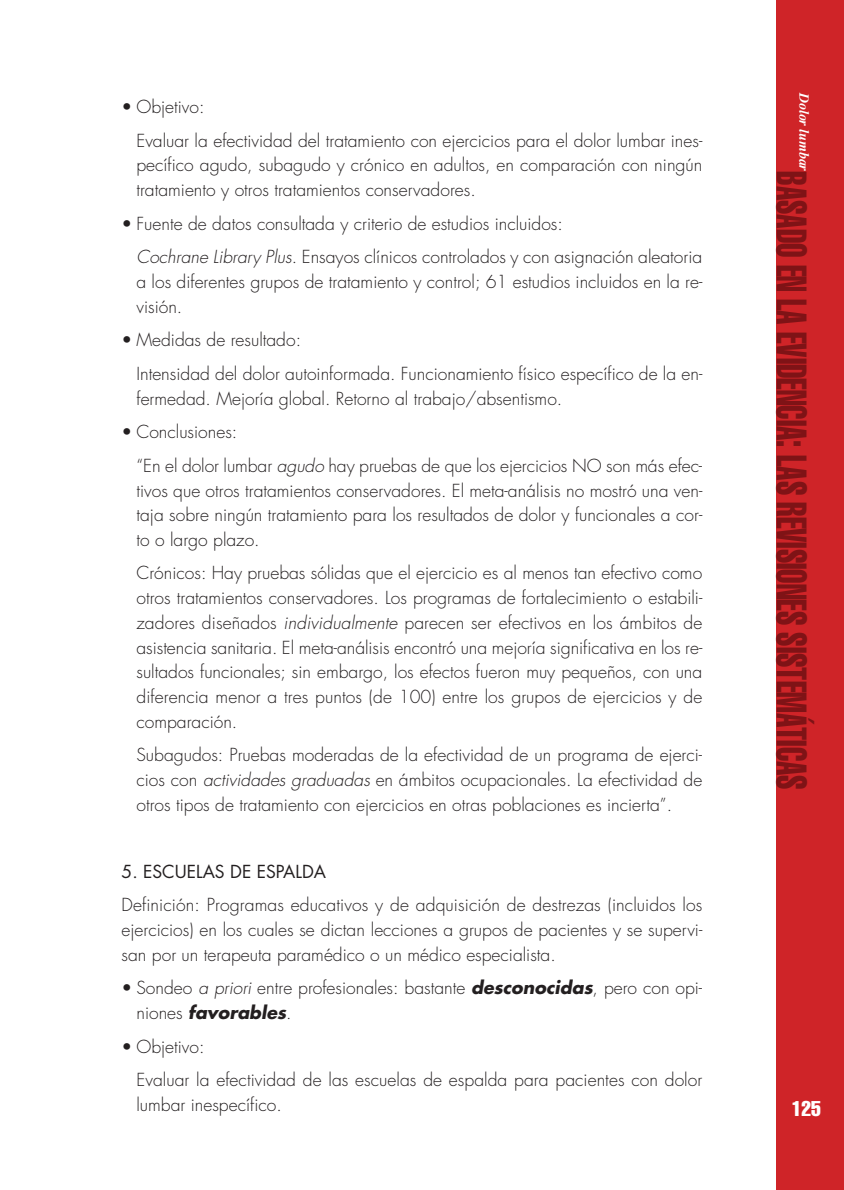
<style>
.page{position:relative;width:844px;height:1190px;background:#fff}
.page>*{position:absolute;margin:0;border:0;box-sizing:border-box;transform-origin:0 0}
.t1{font:extra-condensed 41.82px "Helvetica";color:#7f1316;scale:.74 1}
.t2{font:extra-condensed 21px "Helvetica";color:#fff}
.t3{font:300 17.5px/24.7px "Futura";color:#231f20}
.t4{font:17.5px "Futura";color:#231f20}
.t5{font:italic 700 13.83px "Times";color:#fff}
.s1{font-style:italic}
.s2{font-weight:700;font-style:italic}
</style>
<div class="page">
<div style="left:776px;top:0;width:68px;height:1190px;background:#cf2428"></div>
<p class="t3" style="left:136px;top:92px;width:567px;line-height:33.6px;text-indent:-15px">• Objetivo:<br>Evaluar la efectividad del tratamiento con ejercicios para el dolor lumbar ines-</p>
<p class="t3" style="left:136px;top:154px;width:567px">pecífico agudo, subagudo y crónico en adultos, en comparación con ningún tratamiento y otros tratamientos conservadores.</p>
<p class="t3" style="left:136px;top:208px;width:567px;line-height:33.6px;text-indent:-15px">• Fuente de datos consultada y criterio de estudios incluidos:<br><span class="s1">Cochrane Library Plus</span>. Ensayos clínicos controlados y con asignación aleatoria</p>
<p class="t3" style="left:136px;top:271px;width:567px">a los diferentes grupos de tratamiento y control; 61 estudios incluidos en la re&shy;visión.</p>
<p class="t3" style="left:136px;top:325px;width:567px;line-height:33.6px;text-indent:-15px">• Medidas de resultado:<br>Intensidad del dolor autoinformada. Funcionamiento físico específico de la en-</p>
<p class="t3" style="left:136px;top:387px;width:427px">fermedad. Mejoría global. Retorno al trabajo/absentismo.</p>
<p class="t3" style="left:136px;top:417px;width:567px;line-height:33.6px;text-indent:-15px">• Conclusiones:<br>“En el dolor lumbar <span class="s1">agudo</span> hay pruebas de que los ejercicios NO son más efec-</p>
<p class="t3" style="left:136px;top:479px;width:567px;text-align:justify">tivos que otros tratamientos conservadores. El meta-análisis no mostró una ven&shy;taja sobre ningún tratamiento para los resultados de dolor y funcionales a cor&shy;to o largo plazo.</p>
<p class="t3" style="left:136px;top:562px;width:567px;text-align:justify">Crónicos: Hay pruebas sólidas que el ejercicio es al menos tan efectivo como otros tratamientos conservadores. Los programas de fortalecimiento o estabili&shy;zadores diseñados <span class="s1">individualmente</span> parecen ser efectivos en los ámbitos de asistencia sanitaria. El meta-análisis encontró una mejoría significativa en los re&shy;sultados funcionales; sin embargo, los efectos fueron muy pequeños, con una diferencia menor a tres puntos (de 100) entre los grupos de ejercicios y de comparación.</p>
<p class="t3" style="left:136px;top:744px;width:567px;text-align:justify">Subagudos: Pruebas moderadas de la efectividad de un programa de ejerci&shy;cios con <span class="s1">actividades graduadas</span> en ámbitos ocupacionales. La efectividad de otros tipos de tratamiento con ejercicios en otras poblaciones es incierta”.</p>
<p class="t5" style="left:809px;top:93px;width:80px;rotate:90deg">Dolor lumbar</p>
<h1 class="t1" style="left:806px;top:171px;width:837px;rotate:90deg">BASADO EN LA EVIDENCIA: LAS REVISIONES SISTEMÁTICAS</h1>
<p class="t4" style="left:122px;top:863px;width:206px">5. ESCUELAS DE ESPALDA</p>
<p class="t3" style="left:122px;top:894px;width:582px;text-align:justify">Definición: Programas educativos y de adquisición de destrezas (incluidos los ejercicios) en los cuales se dictan lecciones a grupos de pacientes y se supervi&shy;san por un terapeuta paramédico o un médico especialista.</p>
<p class="t3" style="left:136px;top:977px;width:567px;text-indent:-15px">• Sondeo <span class="s1">a priori</span> entre profesionales: bastante <span class="s2">desconocidas</span>, pero con opi&shy;n i o n e s <span class="s2">favorables</span>.</p>
<p class="t3" style="left:136px;top:1031px;width:567px;line-height:33.6px;text-indent:-15px">• Objetivo:<br>Evaluar la efectividad de las escuelas de espalda para pacientes con dolor</p>
<p class="t3" style="left:136px;top:1094px;width:147px">lumbar inespecífico.</p>
<p class="t2" style="left:791px;top:1101px;width:31px">125</p>
</div>
